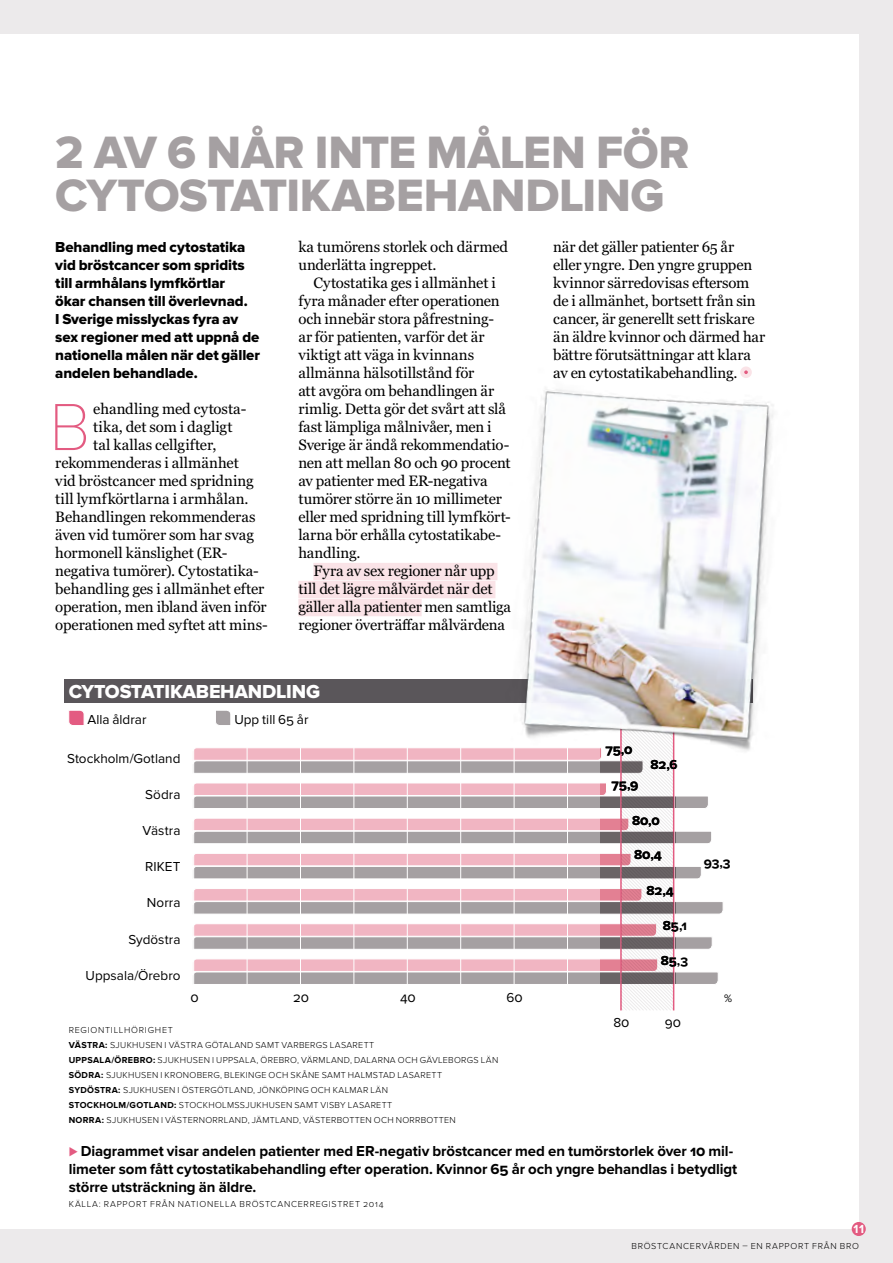
<style>
.page{position:relative;width:893px;height:1263px;background:#eceaeb}
.page>*{position:absolute;margin:0;border:0;box-sizing:border-box;transform-origin:0 0}
.t1{font:100 69px "Proxima Nova T";color:#e35b81}
.t2{font:47.1px/43.8px "Proxima Nova Extrabld";letter-spacing:-.01em;color:#a5a0a2}
.t3{font:19.5px "Proxima Nova Extrabld";letter-spacing:-.01em;color:#fff}
.t4{font:15px/18px "Georgia Pro";letter-spacing:-.01em;color:#000}
.t5{font:700 15px/18px "Proxima Nova";letter-spacing:-.005em;color:#000}
.t6{font:15px/18px "Proxima Nova Extrabld";letter-spacing:-.005em;color:#000}
.t7{font:15px "Georgia Pro";letter-spacing:.01em;color:#000}
.t8{font:13.5px "Proxima Nova";color:#000}
.t9{font:700 13.5px "Proxima Nova";letter-spacing:-.01em;color:#000}
.t10{font:700 12.15px "Proxima Nova";color:#fff}
.t11{font:300 9px/15px "Proxima Nova";letter-spacing:.035em;color:#000}
.t12{font:300 9px "Proxima Nova";letter-spacing:.085em;color:#000}
.t13{font:300 9px "Proxima Nova";letter-spacing:.08em;color:#000}
.s1{font-weight:700}
.s2{color:#e35b81}
</style>
<div class="page">
<div style="left:0;top:34px;width:859px;height:1195px;background:#fff"></div>
<div style="left:313px;top:563px;width:184px;height:17px;background:#fae3e7"></div>
<div style="left:298px;top:581px;width:197px;height:17px;background:#fae3e7"></div>
<div style="left:298px;top:599px;width:124px;height:17px;background:#fae3e7"></div>
<div style="left:64px;top:678px;width:689px;height:24px;background:#5a565a"></div>
<svg style="left:68px;top:710px;width:16px;height:15px"></svg>
<svg style="left:193px;top:710px;width:530px;height:300px"></svg>
<img style="left:422px;top:366px;width:352px;height:421px">
<div style="left:852px;top:1222px;width:14px;height:14px;background:#e35b81;border-radius:50%"></div>
<h2 class="t2" style="left:55px;top:131px;width:636px">2 AV 6 NÅR INTE MÅLEN FÖR<br>CYTOSTATIKABEHANDLING</h2>
<p class="t6" style="left:55px;top:238px;width:206px">Behandling med cytostatika vid bröstcancer som spridits till armhålans lymfkörtlar<br>ökar chansen till överlevnad.<br>I Sverige misslyckas fyra av sex regioner med att uppnå de nationella målen när det gäller andelen behandlade.</p>
<h1 class="t1" style="left:49px;top:387px;width:43px">B</h1>
<p class="t4" style="left:93px;top:400px;width:154px">ehandling med cytosta-</p>
<p class="t4" style="left:93px;top:418px;width:141px">tika, det som i dagligt</p>
<p class="t4" style="left:93px;top:436px;width:125px">tal kallas cellgifter,</p>
<p class="t4" style="left:55px;top:454px;width:185px">rekommenderas i allmänhet</p>
<p class="t4" style="left:55px;top:472px;width:200px">vid bröstcancer med spridning</p>
<p class="t7" style="left:55px;top:490px;width:195px">till lymfkörtlarna i armhålan.</p>
<p class="t4" style="left:55px;top:508px;width:202px">Behandlingen rekommenderas</p>
<p class="t4" style="left:55px;top:526px;width:200px">även vid tumörer som har svag</p>
<p class="t4" style="left:55px;top:544px;width:170px">hormonell känslighet (ER--</p>
<p class="t4" style="left:55px;top:562px;width:205px">negativa tumörer). Cytostatika-</p>
<p class="t4" style="left:55px;top:580px;width:211px">behandling ges i allmänhet efter</p>
<p class="t4" style="left:55px;top:598px;width:213px">operation, men ibland även inför</p>
<p class="t4" style="left:55px;top:616px;width:214px">operationen med syftet att mins-</p>
<p class="t4" style="left:298px;top:238px;width:211px">ka tumörens storlek och därmed underlätta ingreppet.</p>
<p class="t4" style="left:298px;top:274px;width:214px;text-indent:15px">Cytostatika ges i allmänhet i fyra månader efter operationen och innebär stora påfrestning&shy;ar för patienten, varför det är viktigt att väga in kvinnans allmänna hälsotillstånd för<br>att avgöra om behandlingen är rimlig. Detta gör det svårt att slå fast lämpliga målnivåer, men i<br>Sverige är ändå rekommendatio&shy;nen att mellan 80 och 90 procent av patienter med ER-negativa tumörer större än 10 millimeter eller med spridning till lymfkört&shy;larna bör erhålla cytostatikabe&shy;handling.</p>
<p class="t4" style="left:298px;top:562px;width:214px;text-indent:15px">Fyra av sex regioner når upp till det lägre målvärdet när det gäller alla patienter men samtliga regioner överträffar målvärdena</p>
<h3 class="t3" style="left:69px;top:680px;width:253px">CYTOSTATIKABEHANDLING</h3>
<p class="t8" style="left:87px;top:711px;width:61px">Alla åldrar</p>
<p class="t8" style="left:234px;top:711px;width:76px">Upp till 65 år</p>
<p class="t8" style="left:67px;top:750px;width:115px">Stockholm/Gotland</p>
<p class="t8" style="left:145px;top:787px;width:37px">Södra</p>
<p class="t8" style="left:142px;top:823px;width:39px">Västra</p>
<p class="t8" style="left:145px;top:859px;width:37px">RIKET</p>
<p class="t8" style="left:147px;top:895px;width:35px">Norra</p>
<p class="t8" style="left:129px;top:931px;width:53px">Sydöstra</p>
<p class="t8" style="left:86px;top:967px;width:96px">Uppsala/Örebro</p>
<p class="t8" style="left:190px;top:989px;width:10px">0</p>
<p class="t8" style="left:293px;top:989px;width:17px">20</p>
<p class="t8" style="left:400px;top:989px;width:17px">40</p>
<p class="t8" style="left:507px;top:989px;width:18px">60</p>
<p class="t11" style="left:69px;top:1022px;width:431px">REGIONTILLHÖRIGHET<br><span class="s1">VÄSTRA:</span> SJUKHUSEN I VÄSTRA GÖTALAND SAMT VARBERGS LASARETT<br><span class="s1">UPPSALA/ÖREBRO:</span> SJUKHUSEN I UPPSALA, ÖREBRO, VÄRMLAND, DALARNA OCH GÄVLEBORGS LÄN <span class="s1">SÖDRA:</span> SJUKHUSEN I KRONOBERG, BLEKINGE OCH SKÅNE SAMT HALMSTAD LASARETT<br><span class="s1">SYDÖSTRA:</span> SJUKHUSEN I ÖSTERGÖTLAND, JÖNKÖPING OCH KALMAR LÄN<br><span class="s1">STOCKHOLM/GOTLAND:</span> STOCKHOLMSSJUKHUSEN SAMT VISBY LASARETT<br><span class="s1">NORRA:</span> SJUKHUSEN I VÄSTERNORRLAND, JÄMTLAND, VÄSTERBOTTEN OCH NORRBOTTEN</p>
<p class="t4" style="left:553px;top:238px;width:214px">när det gäller patienter 65 år eller yngre. Den yngre gruppen kvinnor särredovisas eftersom de i allmänhet, bortsett från sin cancer, är generellt sett friskare än äldre kvinnor och därmed har bättre förutsättningar att klara av en cytostatikabehandling.</p>
<p class="t9" style="left:605px;top:741px;width:28px">75,0</p>
<p class="t9" style="left:650px;top:757px;width:29px">82,6</p>
<p class="t9" style="left:612px;top:777px;width:28px">75,9</p>
<p class="t9" style="left:632px;top:812px;width:29px">80,0</p>
<p class="t9" style="left:634px;top:846px;width:29px">80,4</p>
<p class="t9" style="left:646px;top:882px;width:29px">82,4</p>
<p class="t9" style="left:663px;top:917px;width:26px">85,1</p>
<p class="t9" style="left:661px;top:953px;width:29px">85,3</p>
<p class="t8" style="left:613px;top:1015px;width:18px">80</p>
<p class="t8" style="left:665px;top:1014px;width:18px">90</p>
<p class="t9" style="left:704px;top:854px;width:29px">93,3</p>
<p class="t8" style="left:724px;top:989px;width:9px">%</p>
<p class="t5" style="left:69px;top:1142px;width:670px"><span class="s2">⊲</span> Diagrammet visar andelen patienter med ER-negativ bröstcancer med en tumörstorlek över 10 mil&shy;limeter som fått cytostatikabehandling efter operation. Kvinnor 65 år och yngre behandlas i betydligt större utsträckning än äldre.</p>
<p class="t12" style="left:69px;top:1199px;width:316px">KÄLLA: RAPPORT FRÅN NATIONELLA BRÖSTCANCERREGISTRET 2014</p>
<p class="t10" style="left:853px;top:1222px;width:12px">11</p>
<p class="t13" style="left:631px;top:1241px;width:229px">BRÖSTCANCERVÅRDEN – EN RAPPORT FRÅN BRO</p>
</div>
